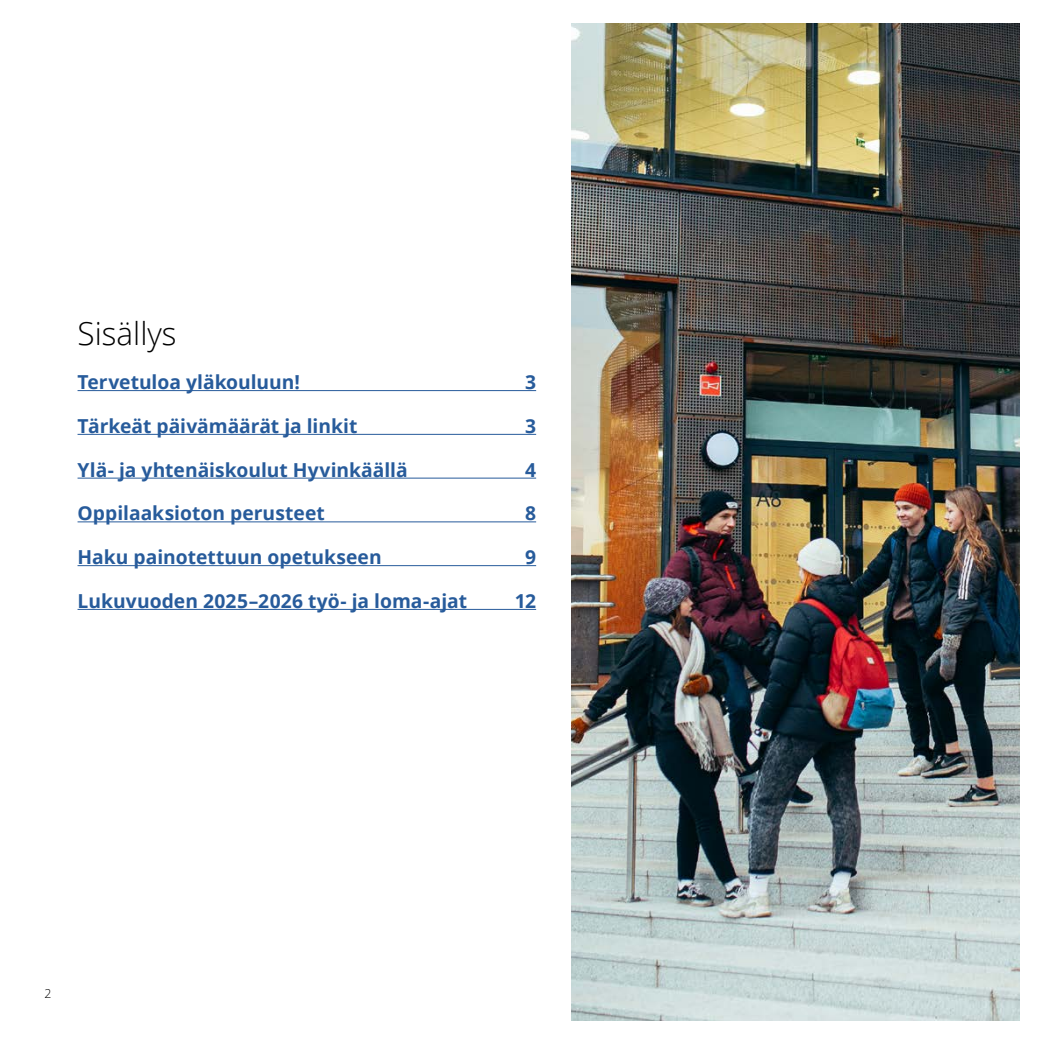
<style>
.page{position:relative;width:1042px;height:1042px;background:#fff}
.page>*{position:absolute;margin:0;border:0;box-sizing:border-box;transform-origin:0 0}
.Kansi_alaotsikko_H2{font:300 31.5px "Open Sans";color:#000}
.t1{font:700 19.25px "Open Sans";color:#275b9b}
.t2{font:300 12.25px "Open Sans";color:#000}
</style>
<div class="page">
<hr style="left:78px;top:390px;width:458px;height:1px;background:#275b9b">
<hr style="left:78px;top:434px;width:458px;height:1px;background:#275b9b">
<hr style="left:78px;top:478px;width:458px;height:1px;background:#275b9b">
<hr style="left:78px;top:521px;width:458px;height:1px;background:#275b9b">
<hr style="left:78px;top:565px;width:458px;height:1px;background:#275b9b">
<hr style="left:78px;top:609px;width:458px;height:1px;background:#275b9b">
<img style="left:571px;top:23px;width:448px;height:998px">
<h2 class="Kansi_alaotsikko_H2" style="left:78px;top:312px;width:101px">Sisällys</h2>
<p class="t1" style="left:78px;top:368px;width:224px">Tervetuloa yläkouluun!</p>
<p class="t1" style="left:525px;top:368px;width:12px">3</p>
<p class="t1" style="left:78px;top:412px;width:281px">Tärkeät päivämäärät ja linkit</p>
<p class="t1" style="left:525px;top:412px;width:12px">3</p>
<p class="t1" style="left:78px;top:456px;width:332px">Ylä- ja yhtenäiskoulut Hyvinkäällä</p>
<p class="t1" style="left:525px;top:456px;width:12px">4</p>
<p class="t1" style="left:78px;top:500px;width:249px">Oppilaaksioton perusteet</p>
<p class="t1" style="left:525px;top:500px;width:12px">8</p>
<p class="t1" style="left:78px;top:543px;width:306px">Haku painotettuun opetukseen</p>
<p class="t1" style="left:525px;top:543px;width:12px">9</p>
<p class="t1" style="left:78px;top:587px;width:391px">Lukuvuoden 2025–2026 työ- ja loma-ajat</p>
<p class="t1" style="left:515px;top:587px;width:23px">12</p>
<p class="t2" style="left:44px;top:985px;width:8px">2</p>
</div>
